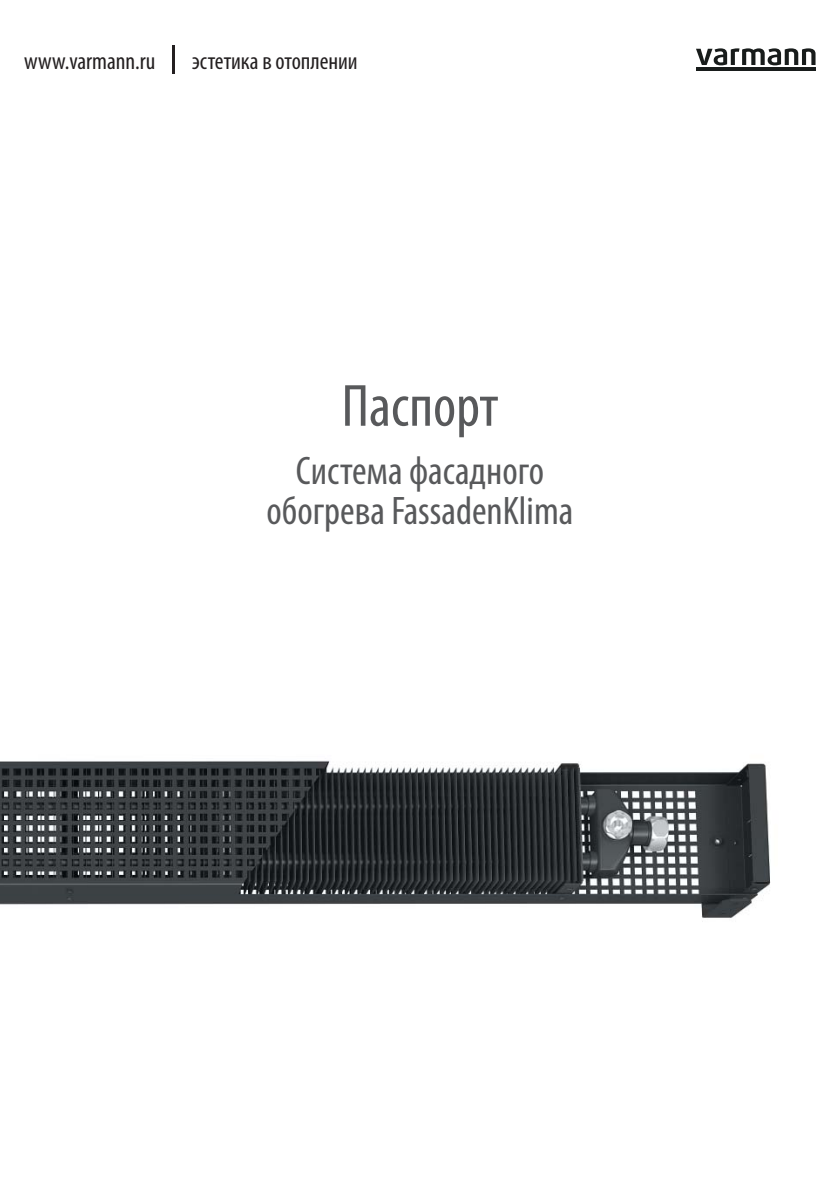
<style>
.page{position:relative;width:840px;height:1191px;background:#fff}
.page>*{position:absolute;margin:0;border:0;box-sizing:border-box;transform-origin:0 0}
.t1{font:condensed 60px "Myriad Pro";color:#58595b}
.t2{font:condensed 40px/40px "Myriad Pro";color:#58595b;text-align:center}
.t3{font:condensed 24px "Myriad Pro";color:#231f20}
</style>
<div class="page">
<img style="left:0;top:760px;width:771px;height:162px">
<hr style="left:172px;top:45px;width:3px;height:29px;background:#231f20">
<svg style="left:696px;top:48px;width:119px;height:17px"></svg>
<hr style="left:695px;top:67px;width:120px;height:4px;background:#181c1b">
<p class="t3" style="left:24px;top:51px;width:133px">www.varmann.ru</p>
<p class="t3" style="left:192px;top:51px;width:167px">эстетика в отоплении</p>
<h1 class="t1" style="left:341px;top:383px;width:158px">Паспорт</h1>
<p class="t2" style="left:266px;top:453px;width:308px">Система фасадного обогрева FassadenKlima</p>
</div>
